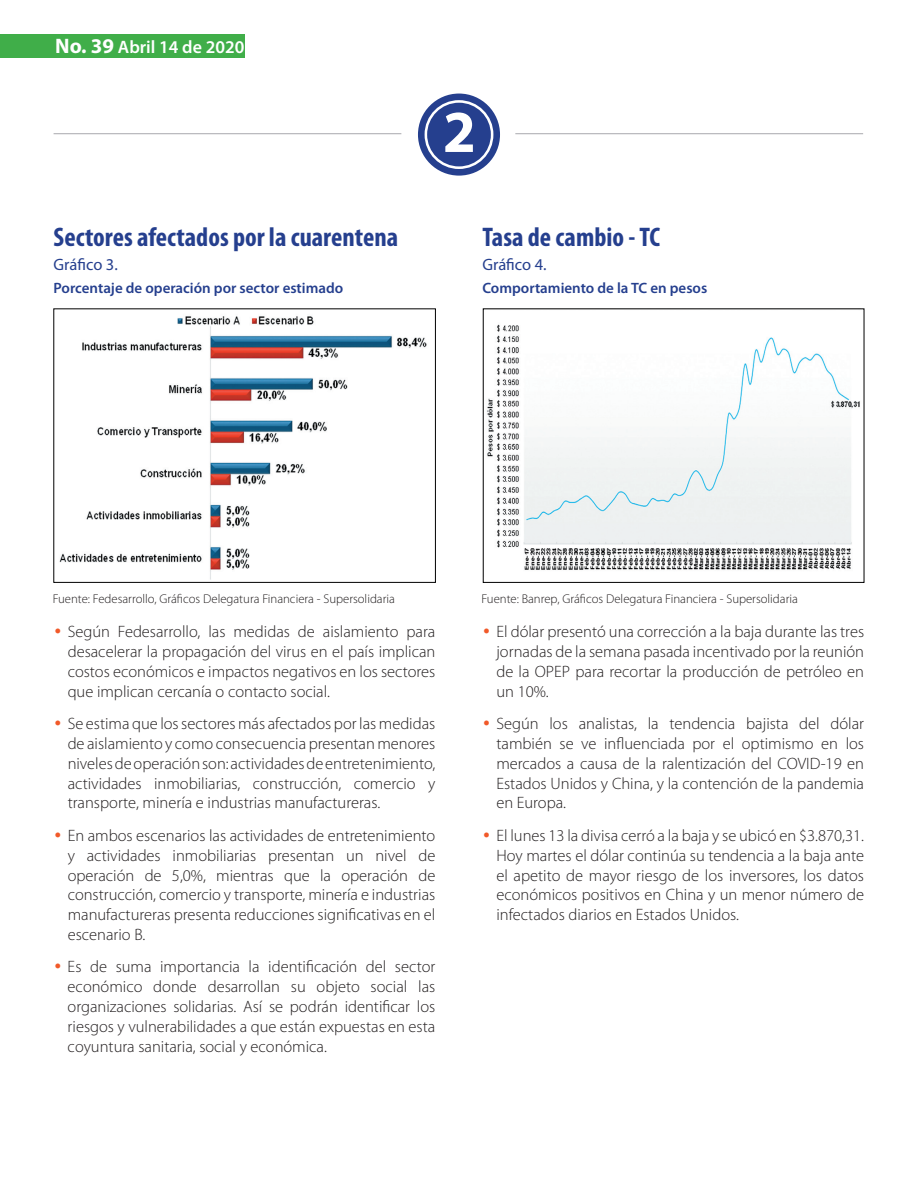
<style>
.page{position:relative;width:918px;height:1188px;background:#fff}
.page>*{position:absolute;margin:0;border:0;box-sizing:border-box;transform-origin:0 0}
.t1{font:700 59.7px "Myriad Pro";color:#fff}
.t2{font:700 condensed 27px "Myriad Pro";color:#253f8e}
.t3{font:600 18px "Myriad Pro";color:#fff}
.t4{font:300 16.5px/19.8px "Myriad Pro";color:#231f20;text-align:justify}
.t5{font:16.5px "Myriad Pro";color:#253f8e}
.t6{font:600 15px "Myriad Pro";color:#253f8e}
.t7{font:300 12.75px "Myriad Pro";color:#231f20}
.s1{font-weight:700;font-size:21px}
</style>
<div class="page">
<div style="left:0;top:34px;width:245px;height:24px;background:#40ae49"></div>
<div style="left:418px;top:94px;width:82px;height:82px;background:#253f8e;border-radius:50%"></div>
<div style="left:425px;top:100px;width:68px;height:69px;border:3px solid #fff;border-radius:50%"></div>
<hr style="left:54px;top:133px;width:347px;height:1px;background:#a8a9ad">
<hr style="left:515px;top:133px;width:348px;height:1px;background:#a8a9ad">
<img style="left:59px;top:316px;width:368px;height:264px">
<div style="left:54px;top:309px;width:382px;height:274px;border:1px solid #000"></div>
<img style="left:487px;top:324px;width:373px;height:246px">
<p class="t3" style="left:55px;top:37px;width:191px"><span class="s1">No. 39</span> Abril 14 de 2020</p>
<h2 class="t2" style="left:54px;top:222px;width:346px">Sectores afectados por la cuarentena</h2>
<p class="t5" style="left:54px;top:255px;width:66px">Gráfico 3.</p>
<p class="t6" style="left:54px;top:280px;width:291px">Porcentaje de operación por sector estimado</p>
<h1 class="t1" style="left:443px;top:98px;width:35px">2</h1>
<h2 class="t2" style="left:482px;top:222px;width:179px">Tasa de cambio - TC</h2>
<p class="t5" style="left:482px;top:255px;width:66px">Gráfico 4.</p>
<p class="t6" style="left:482px;top:280px;width:226px">Comportamiento de la TC en pesos</p>
<p class="t7" style="left:53px;top:591px;width:344px">Fuente: Fedesarrollo, Gráficos Delegatura Financiera - Supersolidaria</p>
<p class="t7" style="left:482px;top:591px;width:318px">Fuente: Banrep, Gráficos Delegatura Financiera - Supersolidaria</p>
<p class="t4" style="left:68px;top:622px;width:369px">Según Fedesarrollo, las medidas de aislamiento para desacelerar la propagación del virus en el país implican costos económicos e impactos negativos en los sectores que implican cercanía o contacto social.</p>
<p class="t4" style="left:68px;top:714px;width:369px">Se estima que los sectores más afectados por las medidas de aislamiento y como consecuencia presentan menores niveles de operación son: actividades de entretenimiento, actividades inmobiliarias, construcción, comercio y transporte, minería e industrias manufactureras.</p>
<p class="t4" style="left:68px;top:826px;width:369px">En ambos escenarios las actividades de entretenimiento y actividades inmobiliarias presentan un nivel de operación de 5,0%, mientras que la operación de construcción, comercio y transporte, minería e industrias manufactureras presenta reducciones significativas en el escenario B.</p>
<p class="t4" style="left:68px;top:957px;width:369px">Es de suma importancia la identificación del sector económico donde desarrollan su objeto social las organizaciones solidarias. Así se podrán identificar los riesgos y vulnerabilidades a que están expuestas en esta coyuntura sanitaria, social y económica.</p>
<p class="t4" style="left:496px;top:622px;width:369px">El dólar presentó una corrección a la baja durante las tres jornadas de la semana pasada incentivado por la reunión de la OPEP para recortar la producción de petróleo en un 10%.</p>
<p class="t4" style="left:496px;top:714px;width:369px">Según los analistas, la tendencia bajista del dólar también se ve influenciada por el optimismo en los mercados a causa de la ralentización del COVID-19 en Estados Unidos y China, y la contención de la pandemia en Europa.</p>
<p class="t4" style="left:496px;top:826px;width:369px">El lunes 13 la divisa cerró a la baja y se ubicó en $3.870,31.<br>Hoy martes el dólar continúa su tendencia a la baja ante el apetito de mayor riesgo de los inversores, los datos económicos positivos en China y un menor número de infectados diarios en Estados Unidos.</p>
</div>
